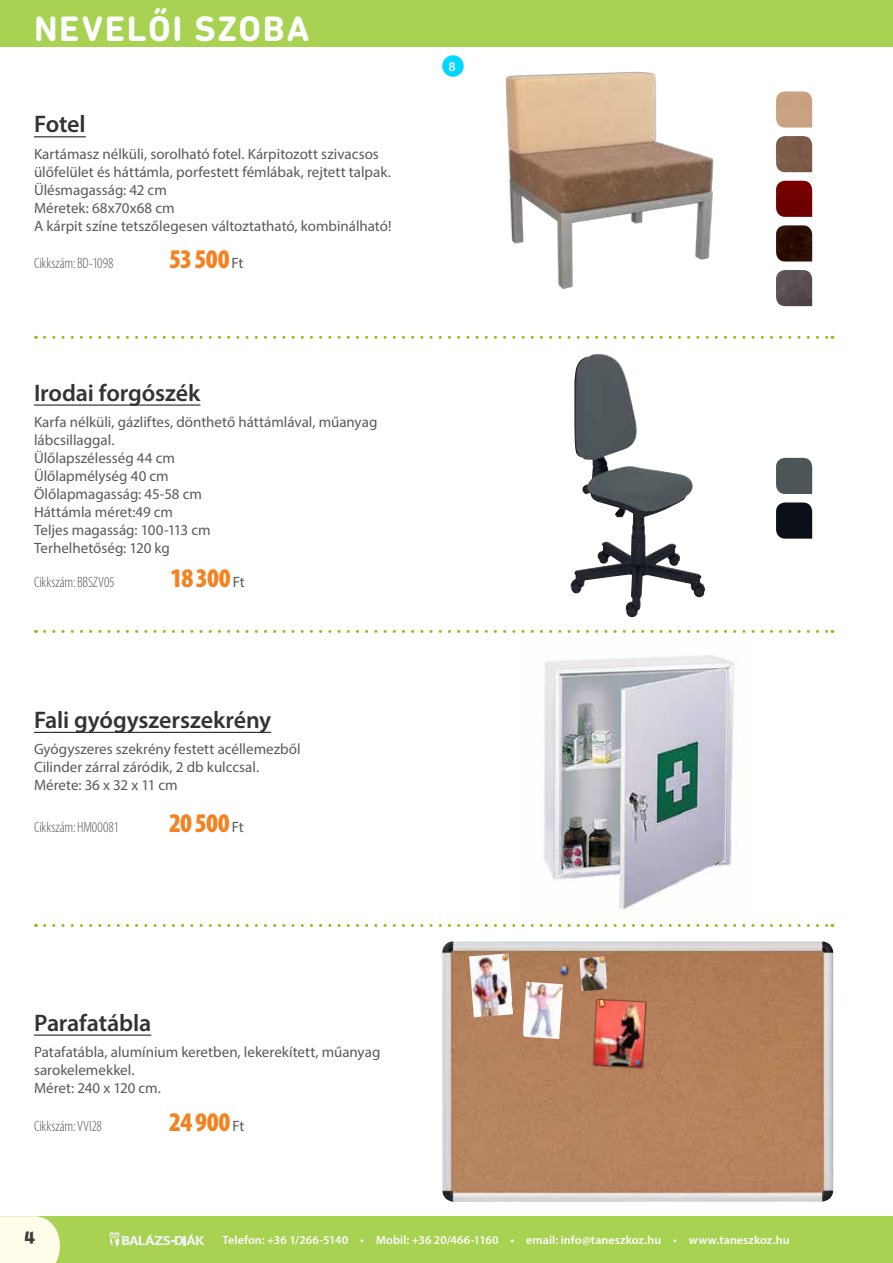
<style>
.page{position:relative;width:893px;height:1263px;background:#fff}
.page>*{position:absolute;margin:0;border:0;box-sizing:border-box;transform-origin:0 0}
.t1{font:700 36px "DIN Next Rounded LT Pro";letter-spacing:.045em;color:#fff}
.t2{font:900 condensed 27px "Myriad Pro";letter-spacing:-.02em;color:#f58220}
.t3{font:600 24px "Myriad Pro";letter-spacing:-.005em;color:#333334}
.t4{font:18px "Adventurer Black SF";color:#403a35;scale:.92 1}
.t5{font:15px/18px "Myriad Pro";color:#58595b}
.t6{font:300 condensed 15px "Myriad Pro";letter-spacing:-.005em;color:#58595b}
.t7{font:600 13.5px "Myriad Pro";color:#f0f0f0}
.t8{font:600 12px "Myriad Pro";letter-spacing:.01em;color:#fff}
.s1{font-weight:400;font-stretch:normal;font-size:15px;color:#58595b}
</style>
<div class="page">
<svg style="left:45px;top:336px;width:788px;height:3px"></svg>
<svg style="left:45px;top:630px;width:788px;height:3px"></svg>
<svg style="left:45px;top:924px;width:788px;height:3px"></svg>
<div style="left:0;top:0;width:893px;height:47px;background:#a7d252"></div>
<div style="left:0;top:1216px;width:893px;height:47px;background:#a7d252"></div>
<svg style="left:0;top:1216px;width:60px;height:47px"></svg>
<svg style="left:109px;top:1232px;width:96px;height:15px"></svg>
<hr style="left:34px;top:1034px;width:117px;height:2px;background:#333334">
<div style="left:442px;top:55px;width:22px;height:22px;background:#00d8ff;border-radius:50%"></div>
<img style="left:442px;top:941px;width:391px;height:261px">
<div style="left:593px;top:999px;width:55px;height:70px;background:#000;opacity:.75"></div>
<img style="left:594px;top:1000px;width:51px;height:67px">
<div style="left:599px;top:999px;width:8px;height:10px;background:#000;opacity:.75"></div>
<svg style="left:600px;top:1000px;width:4px;height:6px"></svg>
<img style="left:523px;top:982px;width:40px;height:57px">
<img style="left:579px;top:956px;width:28px;height:35px">
<img style="left:469px;top:953px;width:44px;height:64px">
<div style="left:634px;top:1058px;width:9px;height:10px;background:#000;opacity:.75"></div>
<svg style="left:635px;top:1060px;width:5px;height:5px"></svg>
<div style="left:559px;top:964px;width:11px;height:16px;background:#000;opacity:.75"></div>
<svg style="left:560px;top:966px;width:7px;height:9px"></svg>
<div style="left:599px;top:954px;width:8px;height:10px;background:#000;opacity:.75"></div>
<svg style="left:600px;top:956px;width:5px;height:6px"></svg>
<div style="left:524px;top:980px;width:9px;height:9px;background:#000;opacity:.75"></div>
<svg style="left:525px;top:981px;width:6px;height:6px"></svg>
<div style="left:501px;top:953px;width:9px;height:10px;background:#000;opacity:.75"></div>
<svg style="left:502px;top:954px;width:6px;height:6px"></svg>
<img style="left:776px;top:91px;width:36px;height:37px">
<img style="left:776px;top:136px;width:36px;height:36px">
<img style="left:776px;top:181px;width:36px;height:36px">
<img style="left:776px;top:225px;width:36px;height:36px">
<svg style="left:776px;top:458px;width:36px;height:36px"></svg>
<img style="left:776px;top:270px;width:36px;height:36px">
<svg style="left:776px;top:502px;width:36px;height:37px"></svg>
<hr style="left:34px;top:136px;width:52px;height:1px;background:#333334">
<img style="left:505px;top:71px;width:209px;height:218px">
<img style="left:571px;top:354px;width:134px;height:263px">
<hr style="left:34px;top:404px;width:166px;height:2px;background:#333334">
<hr style="left:34px;top:732px;width:237px;height:1px;background:#333334">
<img style="left:544px;top:655px;width:191px;height:255px">
<h1 class="t1" style="left:34px;top:8px;width:277px">NEVELŐI SZOBA</h1>
<h3 class="t3" style="left:34px;top:109px;width:53px">Fotel</h3>
<p class="t5" style="left:34px;top:145px;width:359px">Kartámasz nélküli, sorolható fotel. Kárpitozott szivacsos ülőfelület és háttámla, porfestett fémlábak, rejtett talpak.<br>Ülésmagasság: 42 cm<br>Méretek: 68x70x68 cm<br>A kárpit színe tetszőlegesen változtatható, kombinálható!</p>
<p class="t6" style="left:34px;top:254px;width:81px">Cikkszám: BD-1098</p>
<h2 class="t2" style="left:169px;top:242px;width:76px">53 500 <span class="s1">Ft</span></h2>
<h3 class="t3" style="left:34px;top:377px;width:168px">Irodai forgószék</h3>
<p class="t5" style="left:34px;top:413px;width:345px">Karfa nélküli, gázliftes, dönthető háttámlával, műanyag lábcsillaggal.<br>Ülőlapszélesség 44 cm<br>Ülőlapmélység 40 cm<br>Ölőlapmagasság: 45-58 cm<br>Háttámla méret:49 cm<br>Teljes magasság: 100-113 cm<br>Terhelhetőség: 120 kg</p>
<p class="t6" style="left:34px;top:573px;width:82px">Cikkszám: BBSZV05</p>
<h2 class="t2" style="left:171px;top:561px;width:76px">18 300 <span class="s1">Ft</span></h2>
<h3 class="t3" style="left:34px;top:704px;width:239px">Fali gyógyszerszekrény</h3>
<p class="t5" style="left:34px;top:740px;width:268px">Gyógyszeres szekrény festett acéllemezből<br>Cilinder zárral záródik, 2 db kulccsal.<br>Mérete: 36 x 32 x 11 cm</p>
<p class="t6" style="left:34px;top:818px;width:86px">Cikkszám: HM00081</p>
<h2 class="t2" style="left:169px;top:805px;width:76px">20 500 <span class="s1">Ft</span></h2>
<p class="t7" style="left:448px;top:58px;width:9px">8</p>
<h3 class="t3" style="left:34px;top:1007px;width:119px">Parafatábla</h3>
<p class="t5" style="left:34px;top:1043px;width:348px">Patafatábla, alumínium keretben, lekerekített, műanyag sarokelemekkel.<br>Méret: 240 x 120 cm.</p>
<p class="t6" style="left:34px;top:1117px;width:70px">Cikkszám: VVI28</p>
<h2 class="t2" style="left:169px;top:1104px;width:77px">24 900 <span class="s1">Ft</span></h2>
<p class="t4" style="left:25px;top:1226px;width:13px">4</p>
<p class="t8" style="left:222px;top:1232px;width:569px">Telefon: +36 1/266-5140 • Mobil: +36 20/466-1160 • email: info@taneszkoz.hu • www.taneszkoz.hu</p>
</div>
